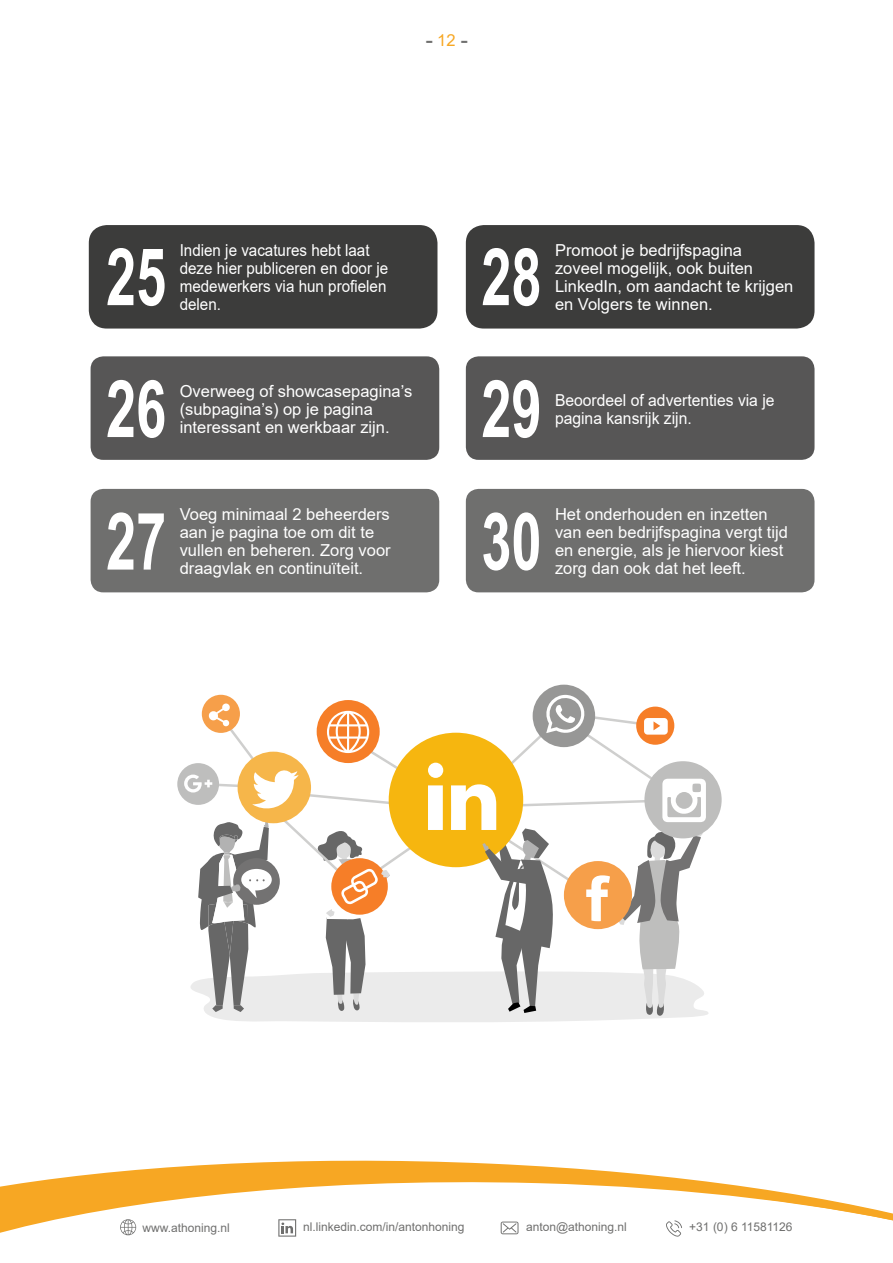
<style>
.page{position:relative;width:893px;height:1263px;background:#fff}
.page>*{position:absolute;margin:0;border:0;box-sizing:border-box;transform-origin:0 0}
.t1{font:700 79.5px "Arial Narrow";color:#fff;scale:.83 1}
.t2{font:16.5px/18px "Arial";color:#fff}
.t3{font:16.5px/18px "Arial";color:#fff;scale:.92 1}
.t4{font:16.5px/18px "Arial";color:#fff;scale:.95 1}
.t5{font:700 16.5px "Arial";color:#6f6f6e;scale:1.35 1}
.t6{font:12px "Arial";color:#6f6f6e}
.s1{font-weight:400;color:#f7a723}
</style>
<div class="page">
<div style="left:89px;top:225px;width:348px;height:104px;background:#3c3c3b;border-radius:18px"></div>
<div style="left:466px;top:225px;width:348px;height:104px;background:#3c3c3b;border-radius:18px"></div>
<svg style="left:0;top:1161px;width:893px;height:76px"></svg>
<div style="left:91px;top:489px;width:348px;height:103px;background:#6f6f6e;border-radius:13px"></div>
<div style="left:466px;top:489px;width:348px;height:103px;background:#6f6f6e;border-radius:13px"></div>
<div style="left:91px;top:356px;width:348px;height:104px;background:#575656;border-radius:13px"></div>
<div style="left:466px;top:356px;width:348px;height:104px;background:#575656;border-radius:13px"></div>
<div style="left:533px;top:685px;width:62px;height:62px;background:#979796;border-radius:50%"></div>
<div style="left:644px;top:761px;width:78px;height:77px;background:#bebebd;border-radius:50%"></div>
<div style="left:177px;top:763px;width:42px;height:42px;background:#bebebd;border-radius:50%"></div>
<svg style="left:184px;top:695px;width:525px;height:327px"></svg>
<p class="t5" style="left:425px;top:31px;width:33px">-<span class="s1">12</span>-</p>
<p class="t3" style="left:180px;top:243px;width:228px">Indien je vacatures hebt laat deze hier publiceren en door je medewerkers via hun profielen delen.</p>
<p class="t2" style="left:555px;top:243px;width:240px">Promoot je bedrijfspagina zoveel mogelijk, ook buiten<br>LinkedIn, om aandacht te krijgen en Volgers te winnen.</p>
<h1 class="t1" style="left:106px;top:231px;width:74px">25</h1>
<h1 class="t1" style="left:481px;top:231px;width:74px">28</h1>
<h1 class="t1" style="left:106px;top:363px;width:74px">26</h1>
<h1 class="t1" style="left:481px;top:363px;width:74px">29</h1>
<p class="t2" style="left:180px;top:383px;width:234px">Overweeg of showcasepagina’s (subpagina’s) op je pagina interessant en werkbaar zijn.</p>
<p class="t4" style="left:555px;top:392px;width:233px">Beoordeel of advertenties via je pagina kansrijk zijn.</p>
<p class="t2" style="left:180px;top:505px;width:212px">Voeg minimaal 2 beheerders aan je pagina toe om dit te vullen en beheren. Zorg voor draagvlak en continuïteit.</p>
<p class="t2" style="left:555px;top:507px;width:234px">Het onderhouden en inzetten van een bedrijfspagina vergt tijd en energie, als je hiervoor kiest zorg dan ook dat het leeft.</p>
<h1 class="t1" style="left:106px;top:496px;width:74px">27</h1>
<h1 class="t1" style="left:481px;top:496px;width:74px">30</h1>
<p class="t6" style="left:143px;top:1223px;width:89px">www.athoning.nl</p>
<p class="t6" style="left:303px;top:1223px;width:163px">nl.linkedin.com/in/antonhoning</p>
<p class="t6" style="left:526px;top:1223px;width:102px">anton@athoning.nl</p>
<p class="t6" style="left:689px;top:1223px;width:105px">+31 (0) 6 11581126</p>
</div>
